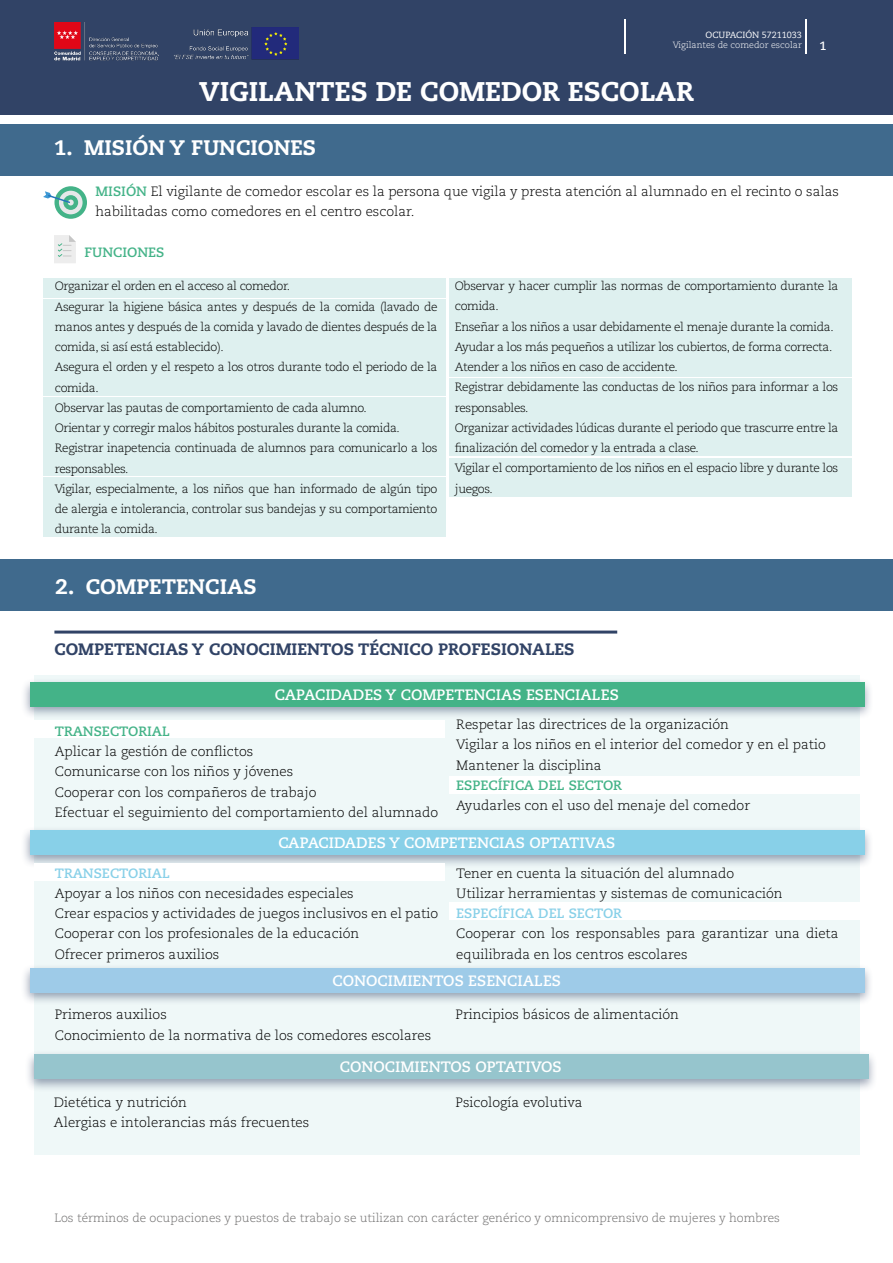
<style>
.page{position:relative;width:893px;height:1263px;background:#fff}
.page>*{position:absolute;margin:0;border:0;box-sizing:border-box;transform-origin:0 0}
.t1{font:800 27px "Caecilia LT Std";color:#fff}
.t2{font:800 21px "Caecilia LT Std";color:#fff}
.t3{font:800 16.5px "Caecilia LT Std";color:#314366}
.t4{font:700 15px "Caecilia LT Std";color:#fff}
.t5{font:300 13.5px/20.2px "Caecilia LT Std";color:#000}
.t6{font:700 13.5px "Caecilia LT Std";color:#44b388}
.t7{font:700 13.5px "Caecilia LT Std";color:#88d0e8}
.t8{font:300 12px/20.2px "Caecilia LT Std";letter-spacing:-.03em;color:#000}
.t9{font:300 12px "Caecilia LT Std";color:#706f6f}
.t10{font:700 12px "Caecilia LT Std";color:#fff}
.t11{font:300 9px "Caecilia LT Std";color:#fff}
.t12{font:9px "Caecilia LT Std";color:#fff}
.s1{font-weight:700;color:#44b388}
</style>
<div class="page">
<div style="left:0;top:0;width:893px;height:115px;background:#314366"></div>
<hr style="left:805px;top:20px;width:1px;height:34px;background:#fff">
<hr style="left:625px;top:20px;width:1px;height:34px;background:#fff">
<div style="left:0;top:124px;width:893px;height:52px;background:#406a8d"></div>
<img style="left:174px;top:28px;width:124px;height:32px">
<img style="left:54px;top:22px;width:104px;height:39px">
<div style="left:43px;top:278px;width:403px;height:19px;background:#def0ef"></div>
<div style="left:43px;top:397px;width:403px;height:19px;background:#def0ef"></div>
<div style="left:43px;top:417px;width:403px;height:20px;background:#def0ef"></div>
<div style="left:449px;top:278px;width:403px;height:38px;background:#def0ef"></div>
<div style="left:449px;top:378px;width:403px;height:38px;background:#def0ef"></div>
<div style="left:449px;top:417px;width:403px;height:39px;background:#def0ef"></div>
<div style="left:449px;top:458px;width:403px;height:38px;background:#def0ef"></div>
<div style="left:449px;top:317px;width:403px;height:19px;background:#def0ef"></div>
<div style="left:43px;top:299px;width:403px;height:58px;background:#def0ef"></div>
<div style="left:43px;top:358px;width:403px;height:38px;background:#def0ef"></div>
<div style="left:43px;top:438px;width:403px;height:38px;background:#def0ef"></div>
<div style="left:43px;top:477px;width:403px;height:60px;background:#def0ef"></div>
<div style="left:449px;top:358px;width:403px;height:19px;background:#def0ef"></div>
<div style="left:449px;top:338px;width:403px;height:19px;background:#def0ef"></div>
<svg style="left:54px;top:186px;width:33px;height:33px"></svg>
<svg style="left:59px;top:191px;width:24px;height:23px"></svg>
<svg style="left:63px;top:195px;width:15px;height:15px"></svg>
<svg style="left:43px;top:191px;width:31px;height:14px"></svg>
<svg style="left:54px;top:235px;width:22px;height:28px"></svg>
<div style="left:35px;top:675px;width:825px;height:479px;background:#eff8f8"></div>
<div style="left:0;top:559px;width:893px;height:52px;background:#406a8d"></div>
<hr style="left:54px;top:630px;width:563px;height:3px;background:#314366">
<div style="left:21px;top:677px;width:853px;height:43px;background:#314366;opacity:.5"></div>
<div style="left:30px;top:682px;width:834px;height:24px;background:#44b388"></div>
<div style="left:34px;top:721px;width:411px;height:17px;background:#fff"></div>
<div style="left:449px;top:776px;width:411px;height:18px;background:#fff"></div>
<div style="left:21px;top:826px;width:853px;height:42px;background:#314366;opacity:.5"></div>
<div style="left:30px;top:831px;width:834px;height:24px;background:#88d0e8"></div>
<div style="left:34px;top:863px;width:411px;height:18px;background:#fff"></div>
<div style="left:449px;top:903px;width:411px;height:17px;background:#fff"></div>
<div style="left:21px;top:963px;width:853px;height:43px;background:#314366;opacity:.5"></div>
<div style="left:30px;top:968px;width:834px;height:24px;background:#9ecbe8"></div>
<div style="left:25px;top:1049px;width:853px;height:43px;background:#314366;opacity:.5"></div>
<div style="left:34px;top:1055px;width:834px;height:23px;background:#96c5cd"></div>
<p class="t12" style="left:706px;top:29px;width:98px">OCUPACIÓN 57211033</p>
<p class="t11" style="left:673px;top:40px;width:131px">Vigilantes de comedor escolar</p>
<p class="t10" style="left:819px;top:39px;width:9px">1</p>
<h1 class="t1" style="left:199px;top:75px;width:496px">VIGILANTES DE COMEDOR ESCOLAR</h1>
<h2 class="t2" style="left:54px;top:135px;width:264px">1. MISIÓN Y FUNCIONES</h2>
<p class="t5" style="left:96px;top:181px;width:745px"><span class="s1">MISIÓN</span> El vigilante de comedor escolar es la persona que vigila y presta atención al alumnado en el recinto o salas habilitadas como comedores en el centro escolar.</p>
<p class="t6" style="left:84px;top:244px;width:81px">FUNCIONES</p>
<p class="t8" style="left:55px;top:276px;width:384px">Organizar el orden en el acceso al comedor.<br>Asegurar la higiene básica antes y después de la comida (lavado de manos antes y después de la comida y lavado de dientes después de la comida, si así está establecido).<br>Asegura el orden y el respeto a los otros durante todo el periodo de la comida.<br>Observar las pautas de comportamiento de cada alumno.<br>Orientar y corregir malos hábitos posturales durante la comida.<br>Registrar inapetencia continuada de alumnos para comunicarlo a los responsables.<br>Vigilar, especialmente, a los niños que han informado de algún tipo de alergia e intolerancia, controlar sus bandejas y su comportamiento durante la comida.</p>
<p class="t8" style="left:455px;top:276px;width:385px">Observar y hacer cumplir las normas de comportamiento durante la comida.<br>Enseñar a los niños a usar debidamente el menaje durante la comida.<br>Ayudar a los más pequeños a utilizar los cubiertos, de forma correcta.<br>Atender a los niños en caso de accidente.<br>Registrar debidamente las conductas de los niños para informar a los responsables.<br>Organizar actividades lúdicas durante el periodo que trascurre entre la finalización del comedor y la entrada a clase.<br>Vigilar el comportamiento de los niños en el espacio libre y durante los juegos.</p>
<h2 class="t2" style="left:56px;top:574px;width:203px">2. COMPETENCIAS</h2>
<h3 class="t3" style="left:54px;top:639px;width:522px">COMPETENCIAS Y CONOCIMIENTOS TÉCNICO PROFESIONALES</h3>
<p class="t4" style="left:275px;top:686px;width:345px">CAPACIDADES Y COMPETENCIAS ESENCIALES</p>
<p class="t6" style="left:55px;top:723px;width:117px">TRANSECTORIAL</p>
<p class="t5" style="left:55px;top:742px;width:385px">Aplicar la gestión de conflictos<br>Comunicarse con los niños y jóvenes<br>Cooperar con los compañeros de trabajo<br>Efectuar el seguimiento del comportamiento del alumnado</p>
<p class="t5" style="left:456px;top:715px;width:371px">Respetar las directrices de la organización<br>Vigilar a los niños en el interior del comedor y en el patio<br>Mantener la disciplina</p>
<p class="t6" style="left:456px;top:777px;width:167px">ESPECÍFICA DEL SECTOR</p>
<p class="t5" style="left:456px;top:796px;width:295px">Ayudarles con el uso del menaje del comedor</p>
<p class="t4" style="left:278px;top:834px;width:338px">CAPACIDADES Y COMPETENCIAS OPTATIVAS</p>
<p class="t5" style="left:456px;top:863px;width:328px">Tener en cuenta la situación del alumnado<br>Utilizar herramientas y sistemas de comunicación</p>
<p class="t7" style="left:456px;top:905px;width:167px">ESPECÍFICA DEL SECTOR</p>
<p class="t5" style="left:456px;top:924px;width:384px">Cooperar con los responsables para garantizar una dieta equilibrada en los centros escolares</p>
<p class="t4" style="left:333px;top:972px;width:230px">CONOCIMIENTOS ESENCIALES</p>
<p class="t5" style="left:55px;top:1005px;width:378px">Primeros auxilios<br>Conocimiento de la normativa de los comedores escolares</p>
<p class="t7" style="left:55px;top:865px;width:117px">TRANSECTORIAL</p>
<p class="t5" style="left:55px;top:883px;width:385px">Apoyar a los niños con necesidades especiales<br>Crear espacios y actividades de juegos inclusivos en el patio Cooperar con los profesionales de la educación<br>Ofrecer primeros auxilios</p>
<p class="t5" style="left:455px;top:1005px;width:225px">Principios básicos de alimentación</p>
<p class="t4" style="left:340px;top:1058px;width:223px">CONOCIMIENTOS OPTATIVOS</p>
<p class="t5" style="left:54px;top:1093px;width:257px">Dietética y nutrición<br>Alergias e intolerancias más frecuentes</p>
<p class="t5" style="left:455px;top:1093px;width:128px">Psicología evolutiva</p>
<p class="t9" style="left:54px;top:1211px;width:727px">Los términos de ocupaciones y puestos de trabajo se utilizan con carácter genérico y omnicomprensivo de mujeres y hombres</p>
</div>
